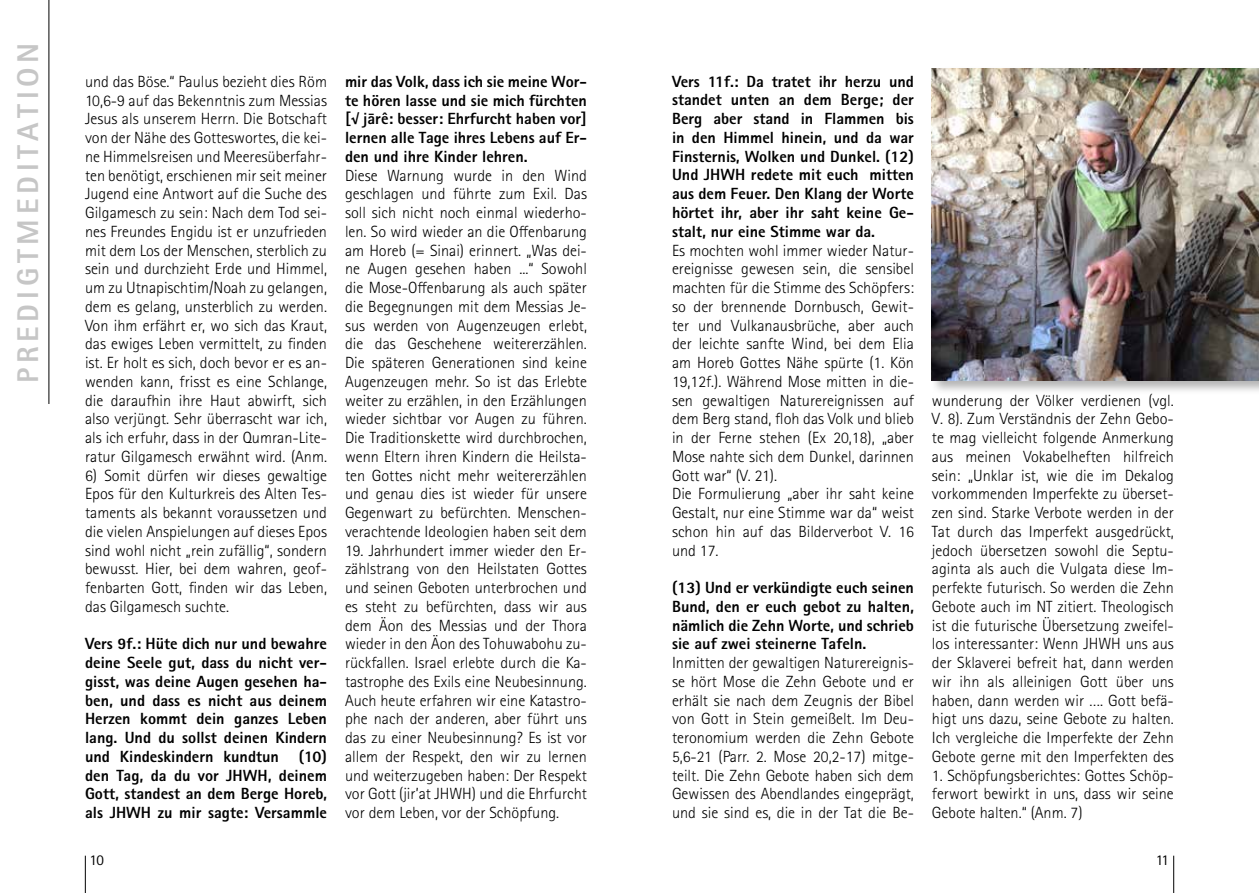
<style>
.page{position:relative;width:1259px;height:893px;background:#fff}
.page>*{position:absolute;margin:0;border:0;box-sizing:border-box;transform-origin:0 0}
.t1{font:800 30px "Rotis Sans Serif Pro";letter-spacing:.16em;color:#c6c6c6}
.t2{font:300 16.2px/18.8px "Rotis Sans Serif Pro";color:#000;text-align:justify}
.t3{font:800 16.2px/18.8px "Rotis Sans Serif Pro";color:#000;text-align:justify}
.t4{font:15px "Rotis Sans Serif Pro";color:#000}
</style>
<div class="page">
<hr style="left:85px;top:856px;width:1px;height:37px;background:#000">
<hr style="left:1173px;top:856px;width:1px;height:37px;background:#000">
<div style="left:929px;top:66px;width:330px;height:329px;background:#000;opacity:.3"></div>
<img style="left:932px;top:68px;width:327px;height:313px">
<hr style="left:49px;top:0;width:1px;height:404px;background:#000">
<h1 class="t1" style="left:9px;top:383px;width:342px;rotate:-90deg">PREDIGTMEDITATION</h1>
<p class="t2" style="left:85px;top:72px;width:243px">und das Böse.“ Paulus bezieht dies Röm 10,6-9 auf das Bekenntnis zum Messias Jesus als unserem Herrn. Die Botschaft von der Nähe des Gotteswortes, die kei&shy;ne Himmelsreisen und Meeresüberfahr&shy;ten benötigt, erschienen mir seit meiner Jugend eine Antwort auf die Suche des Gilgamesch zu sein: Nach dem Tod sei&shy;nes Freundes Engidu ist er unzufrieden mit dem Los der Menschen, sterblich zu sein und durchzieht Erde und Himmel, um zu Utnapischtim/Noah zu gelangen, dem es gelang, unsterblich zu werden.<br>Von ihm erfährt er, wo sich das Kraut, das ewiges Leben vermittelt, zu finden ist. Er holt es sich, doch bevor er es an&shy;wenden kann, frisst es eine Schlange, die daraufhin ihre Haut abwirft, sich also verjüngt. Sehr überrascht war ich, als ich erfuhr, dass in der Qumran-Lite&shy;ratur Gilgamesch erwähnt wird. (Anm.</p>
<p class="t2" style="left:85px;top:466px;width:243px">6) Somit dürfen wir dieses gewaltige Epos für den Kulturkreis des Alten Tes&shy;taments als bekannt voraussetzen und die vielen Anspielungen auf dieses Epos sind wohl nicht „rein zufällig“, sondern bewusst. Hier, bei dem wahren, geof&shy;fenbarten Gott, finden wir das Leben, das Gilgamesch suchte.</p>
<p class="t3" style="left:85px;top:634px;width:243px">Vers 9f.: Hüte dich nur und bewahre deine Seele gut, dass du nicht ver&shy;gisst, was deine Augen gesehen ha&shy;ben, und dass es nicht aus deinem Herzen kommt dein ganzes Leben lang. Und du sollst deinen Kindern und Kindeskindern kundtun (10) den Tag, da du vor JHWH, deinem Gott, standest an dem Berge Horeb, als JHWH zu mir sagte: Versammle</p>
<p class="t3" style="left:345px;top:72px;width:243px">mir das Volk, dass ich sie meine Wor&shy;te hören lasse und sie mich fürchten [√ jārê: besser: Ehrfurcht haben vor] lernen alle Tage ihres Lebens auf Er&shy;den und ihre Kinder lehren.</p>
<p class="t2" style="left:345px;top:166px;width:243px">Diese Warnung wurde in den Wind geschlagen und führte zum Exil. Das soll sich nicht noch einmal wiederho&shy;len. So wird wieder an die Offenbarung am Horeb (= Sinai) erinnert. „Was dei&shy;ne Augen gesehen haben ...“ Sowohl die Mose-Offenbarung als auch später die Begegnungen mit dem Messias Je&shy;sus werden von Augenzeugen erlebt, die das Geschehene weitererzählen.<br>Die späteren Generationen sind keine Augenzeugen mehr. So ist das Erlebte weiter zu erzählen, in den Erzählungen wieder sichtbar vor Augen zu führen.<br>Die Traditionskette wird durchbrochen, wenn Eltern ihren Kindern die Heilsta&shy;ten Gottes nicht mehr weitererzählen und genau dies ist wieder für unsere Gegenwart zu befürchten. Menschen&shy;verachtende Ideologien haben seit dem</p>
<p class="t2" style="left:345px;top:541px;width:243px">19. Jahrhundert immer wieder den Er&shy;zählstrang von den Heilstaten Gottes und seinen Geboten unterbrochen und es steht zu befürchten, dass wir aus dem Äon des Messias und der Thora wieder in den Äon des Tohuwabohu zu&shy;rückfallen. Israel erlebte durch die Ka&shy;tastrophe des Exils eine Neubesinnung.<br>Auch heute erfahren wir eine Katastro&shy;phe nach der anderen, aber führt uns das zu einer Neubesinnung? Es ist vor allem der Respekt, den wir zu lernen und weiterzugeben haben: Der Respekt vor Gott (jir’at JHWH) und die Ehrfurcht vor dem Leben, vor der Schöpfung.</p>
<p class="t3" style="left:672px;top:72px;width:243px">Vers 11f.: Da tratet ihr herzu und standet unten an dem Berge; der Berg aber stand in Flammen bis in den Himmel hinein, und da war Finsternis, Wolken und Dunkel. (12)<br>Und JHWH redete mit euch mitten aus dem Feuer. Den Klang der Worte hörtet ihr, aber ihr saht keine Ge&shy;stalt, nur eine Stimme war da.</p>
<p class="t2" style="left:672px;top:241px;width:243px;text-align:left">Es mochten wohl immer wieder Natur&shy;ereignisse gewesen sein, die sensibel machten für die Stimme des Schöpfers: so der brennende Dornbusch, Gewit&shy;ter und Vulkanausbrüche, aber auch der leichte sanfte Wind, bei dem Elia am Horeb Gottes Nähe spürte (1. Kön 19,12f.). Während Mose mitten in die&shy;sen gewaltigen Naturereignissen auf dem Berg stand, floh das Volk und blieb in der Ferne stehen (Ex 20,18), „aber Mose nahte sich dem Dunkel, darinnen Gott war“ (V. 21).<br>Die Formulierung „aber ihr saht keine Gestalt, nur eine Stimme war da“ weist schon hin auf das Bilderverbot V. 16 und 17.</p>
<p class="t3" style="left:672px;top:578px;width:243px">(13) Und er verkündigte euch seinen Bund, den er euch gebot zu halten, nämlich die Zehn Worte, und schrieb sie auf zwei steinerne Tafeln.</p>
<p class="t2" style="left:672px;top:653px;width:243px">Inmitten der gewaltigen Naturereignis&shy;se hört Mose die Zehn Gebote und er erhält sie nach dem Zeugnis der Bibel von Gott in Stein gemeißelt. Im Deu&shy;teronomium werden die Zehn Gebote 5,6-21 (Parr. 2. Mose 20,2-17) mitge&shy;teilt. Die Zehn Gebote haben sich dem Gewissen des Abendlandes eingeprägt, und sie sind es, die in der Tat die Be-</p>
<p class="t2" style="left:932px;top:391px;width:243px">wunderung der Völker verdienen (vgl.<br>V. 8). Zum Verständnis der Zehn Gebo&shy;te mag vielleicht folgende Anmerkung aus meinen Vokabelheften hilfreich sein: „Unklar ist, wie die im Dekalog vorkommenden Imperfekte zu überset&shy;zen sind. Starke Verbote werden in der Tat durch das Imperfekt ausgedrückt, jedoch übersetzen sowohl die Septu&shy;aginta als auch die Vulgata diese Im&shy;perfekte futurisch. So werden die Zehn Gebote auch im NT zitiert. Theologisch ist die futurische Übersetzung zweifel&shy;los interessanter: Wenn JHWH uns aus der Sklaverei befreit hat, dann werden wir ihn als alleinigen Gott über uns haben, dann werden wir …. Gott befä&shy;higt uns dazu, seine Gebote zu halten.<br>Ich vergleiche die Imperfekte der Zehn Gebote gerne mit den Imperfekten des</p>
<p class="t2" style="left:932px;top:766px;width:243px">1. Schöpfungsberichtes: Gottes Schöp&shy;ferwort bewirkt in uns, dass wir seine Gebote halten.“ (Anm. 7)</p>
<p class="t4" style="left:90px;top:851px;width:16px">10</p>
<p class="t4" style="left:1155px;top:851px;width:15px">11</p>
</div>
